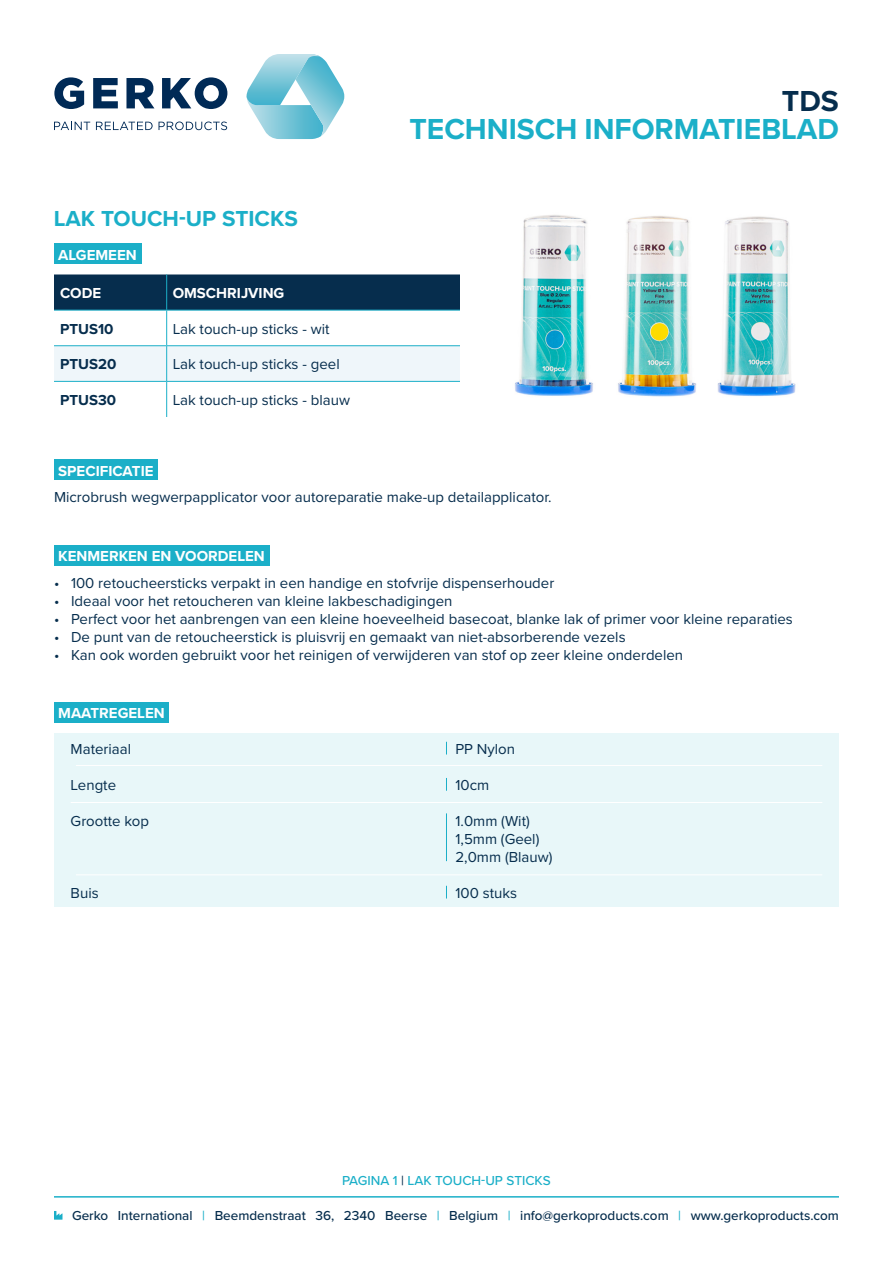
<style>
.page{position:relative;width:893px;height:1263px;background:#fff}
.page>*{position:absolute;margin:0;border:0;box-sizing:border-box;transform-origin:0 0}
.t1{font:700 30px "Proxima Nova";color:#1bafc8}
.t2{font:700 30px "Proxima Nova";color:#062d4d}
.t3{font:700 22.5px "Proxima Nova";color:#1bafc8}
.Alineastijl{font:15px "Proxima Nova";color:#062d4d}
.t4{font:700 15px "Proxima Nova";color:#fff}
.t5{font:700 15px "Proxima Nova";color:#062d4d}
.t6{font:500 13.5px "Proxima Nova";color:#062d4d}
.t7{font:500 13.5px "Proxima Nova";color:#1bafc8}
.s1{color:#062d4d}
.s2{color:#1bafc8}
</style>
<div class="page">
<div style="left:54px;top:733px;width:785px;height:174px;background:#e8f7f9"></div>
<hr style="left:76px;top:874px;width:746px;height:1px;background:#fff">
<hr style="left:76px;top:765px;width:746px;height:1px;background:#fff">
<hr style="left:71px;top:802px;width:751px;height:1px;background:#fff">
<svg style="left:446px;top:742px;width:1px;height:12px"></svg>
<svg style="left:446px;top:778px;width:1px;height:13px"></svg>
<svg style="left:446px;top:886px;width:1px;height:12px"></svg>
<hr style="left:446px;top:813px;width:1px;height:48px;background:#1bafc8">
<div style="left:54px;top:274px;width:406px;height:36px;background:#062d4d"></div>
<div style="left:54px;top:346px;width:406px;height:35px;background:#eff6fa"></div>
<hr style="left:166px;top:274px;width:1px;height:36px;background:#1bafc8">
<hr style="left:54px;top:310px;width:113px;height:1px;background:#1bafc8">
<hr style="left:167px;top:310px;width:672px;height:1px;background:#1bafc8">
<hr style="left:166px;top:310px;width:1px;height:35px;background:#1bafc8">
<hr style="left:166px;top:346px;width:1px;height:35px;background:#1bafc8">
<hr style="left:166px;top:382px;width:1px;height:35px;background:#1bafc8">
<hr style="left:54px;top:381px;width:113px;height:1px;background:#1bafc8">
<hr style="left:167px;top:381px;width:672px;height:1px;background:#1bafc8">
<hr style="left:54px;top:345px;width:113px;height:1px;background:#1bafc8">
<hr style="left:167px;top:345px;width:672px;height:1px;background:#1bafc8">
<div style="left:54px;top:702px;width:115px;height:21px;background:#1bafc8"></div>
<div style="left:54px;top:545px;width:215px;height:20px;background:#1bafc8"></div>
<div style="left:54px;top:243px;width:87px;height:21px;background:#1bafc8"></div>
<div style="left:54px;top:459px;width:104px;height:21px;background:#1bafc8"></div>
<svg style="left:54px;top:122px;width:36px;height:8px"></svg>
<svg style="left:96px;top:122px;width:57px;height:8px"></svg>
<svg style="left:159px;top:122px;width:68px;height:8px"></svg>
<svg style="left:54px;top:77px;width:30px;height:32px"></svg>
<svg style="left:93px;top:78px;width:25px;height:30px"></svg>
<svg style="left:126px;top:78px;width:28px;height:30px"></svg>
<svg style="left:162px;top:77px;width:65px;height:32px"></svg>
<svg style="left:246px;top:54px;width:98px;height:85px"></svg>
<svg style="left:54px;top:1211px;width:8px;height:8px"></svg>
<hr style="left:54px;top:1196px;width:785px;height:1px;background:#1bafc8">
<img style="left:461px;top:215px;width:378px;height:182px">
<p class="t3" style="left:54px;top:202px;width:246px">LAK TOUCH-UP STICKS</p>
<p class="t4" style="left:58px;top:243px;width:80px">ALGEMEEN</p>
<p class="t4" style="left:60px;top:282px;width:43px">CODE</p>
<p class="t4" style="left:173px;top:282px;width:113px">OMSCHRIJVING</p>
<p class="t5" style="left:60px;top:318px;width:55px">PTUS10</p>
<p class="Alineastijl" style="left:173px;top:318px;width:158px">Lak touch-up sticks - wit</p>
<p class="t5" style="left:60px;top:353px;width:58px">PTUS20</p>
<p class="Alineastijl" style="left:173px;top:353px;width:169px">Lak touch-up sticks - geel</p>
<p class="t5" style="left:60px;top:389px;width:58px">PTUS30</p>
<p class="Alineastijl" style="left:173px;top:389px;width:179px">Lak touch-up sticks - blauw</p>
<p class="t4" style="left:58px;top:459px;width:97px">SPECIFICATIE</p>
<p class="t2" style="left:782px;top:78px;width:58px">TDS</p>
<p class="t1" style="left:409px;top:107px;width:431px">TECHNISCH INFORMATIEBLAD</p>
<p class="Alineastijl" style="left:54px;top:486px;width:499px">Microbrush wegwerpapplicator voor autoreparatie make-up detailapplicator.</p>
<p class="t4" style="left:58px;top:545px;width:208px">KENMERKEN EN VOORDELEN</p>
<p class="Alineastijl" style="left:54px;top:571px;width:502px">• 100 retoucheersticks verpakt in een handige en stofvrije dispenserhouder</p>
<p class="Alineastijl" style="left:54px;top:589px;width:400px">• Ideaal voor het retoucheren van kleine lakbeschadigingen</p>
<p class="Alineastijl" style="left:54px;top:607px;width:740px">• Perfect voor het aanbrengen van een kleine hoeveelheid basecoat, blanke lak of primer voor kleine reparaties</p>
<p class="Alineastijl" style="left:54px;top:625px;width:573px">• De punt van de retoucheerstick is pluisvrij en gemaakt van niet-absorberende vezels</p>
<p class="Alineastijl" style="left:54px;top:643px;width:631px">• Kan ook worden gebruikt voor het reinigen of verwijderen van stof op zeer kleine onderdelen</p>
<p class="t4" style="left:58px;top:702px;width:108px">MAATREGELEN</p>
<p class="Alineastijl" style="left:71px;top:737px;width:62px">Materiaal</p>
<p class="Alineastijl" style="left:71px;top:773px;width:47px">Lengte</p>
<p class="Alineastijl" style="left:71px;top:809px;width:80px">Grootte kop</p>
<p class="Alineastijl" style="left:71px;top:881px;width:30px">Buis</p>
<p class="Alineastijl" style="left:455px;top:737px;width:61px">PP Nylon</p>
<p class="Alineastijl" style="left:455px;top:773px;width:35px">10cm</p>
<p class="Alineastijl" style="left:455px;top:809px;width:76px">1.0mm (Wit)</p>
<p class="Alineastijl" style="left:455px;top:827px;width:85px">1,5mm (Geel)</p>
<p class="Alineastijl" style="left:455px;top:845px;width:98px">2,0mm (Blauw)</p>
<p class="Alineastijl" style="left:455px;top:881px;width:63px">100 stuks</p>
<p class="t7" style="left:342px;top:1170px;width:210px">PAGINA 1 <span class="s1">|</span> LAK TOUCH-UP STICKS</p>
<p class="t6" style="left:72px;top:1205px;width:768px">Gerko International <span class="s2">|</span> Beemdenstraat 36, 2340 Beerse <span class="s2">|</span> Belgium <span class="s2">|</span> info@gerkoproducts.com <span class="s2">|</span> www.gerkoproducts.com</p>
</div>
